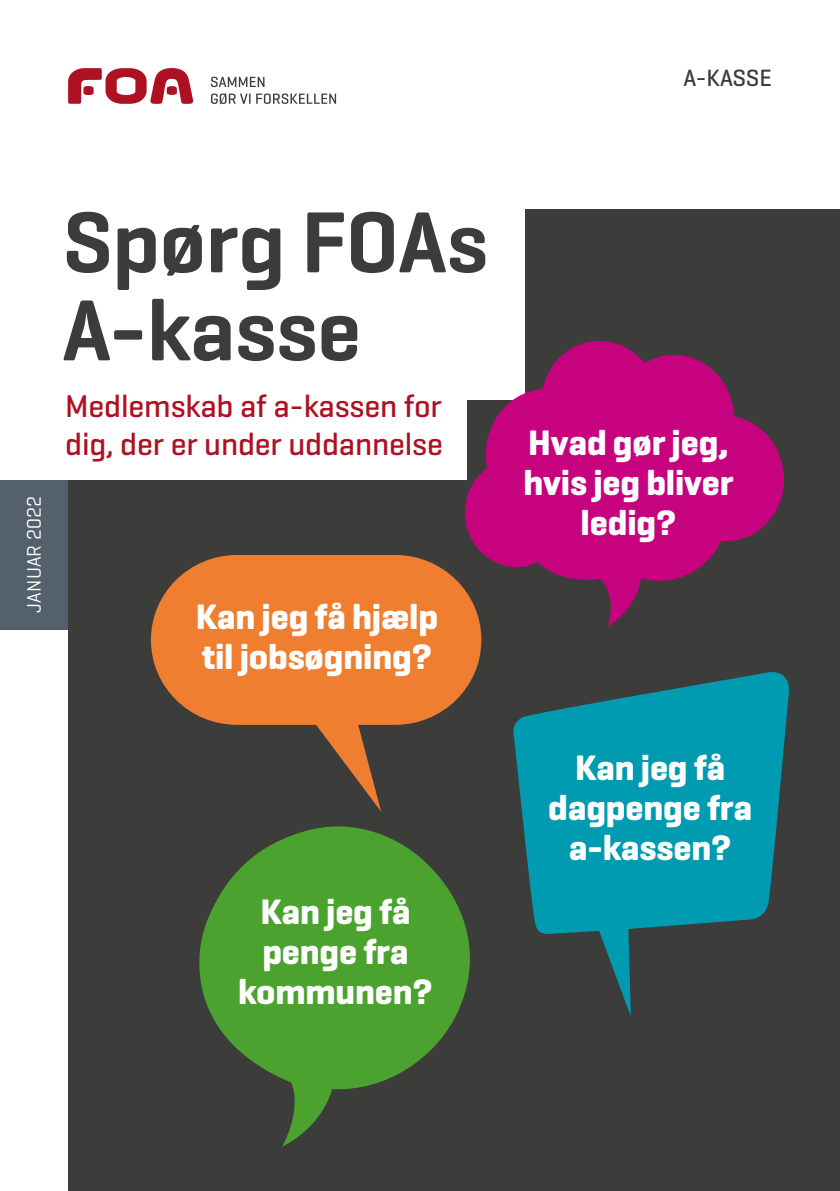
<style>
.page{position:relative;width:840px;height:1191px;background:#fff}
.page>*{position:absolute;margin:0;border:0;box-sizing:border-box;transform-origin:0 0}
.t1{font:600 88px/88px "Geogrotesque";letter-spacing:-.005em;color:#3c3c3b}
.t2{font:700 36px/40px "Geogrotesque";letter-spacing:-.005em;color:#fff;text-align:center}
.t3{font:500 32px/38px "Geogrotesque";letter-spacing:-.005em;color:#ae1122}
.t4{font:500 24px "Geogrotesque";letter-spacing:-.005em;color:#3c3c3b}
.t5{font:20px "Geogrotesque";letter-spacing:.01em;color:#fff}
</style>
<div class="page">
<div style="left:0;top:479px;width:73px;height:150px;background:#54616c"></div>
<div style="left:68px;top:210px;width:771px;height:981px;background:#3c3c3b"></div>
<div style="left:0;top:177px;width:524px;height:223px;background:#fff"></div>
<div style="left:0;top:378px;width:466px;height:101px;background:#fff"></div>
<svg style="left:68px;top:68px;width:126px;height:36px"></svg>
<svg style="left:211px;top:93px;width:125px;height:11px"></svg>
<svg style="left:211px;top:77px;width:53px;height:10px"></svg>
<svg style="left:199px;top:826px;width:271px;height:320px;fill:#4ca22f"></svg>
<svg style="left:461px;top:337px;width:323px;height:289px;fill:#c7027f"></svg>
<svg style="left:513px;top:672px;width:276px;height:344px;fill:#009bb1"></svg>
<svg style="left:151px;top:555px;width:330px;height:256px;fill:#f07e31"></svg>
<p class="t4" style="left:683px;top:63px;width:90px">A-KASSE</p>
<p class="t5" style="left:22px;top:612px;width:118px;rotate:-90deg">JANUAR 2022</p>
<h1 class="t1" style="left:62px;top:197px;width:427px">Spørg FOAs<br>A-kasse</h1>
<p class="t3" style="left:65px;top:387px;width:379px">Medlemskab af a-kassen for dig, der er under uddannelse</p>
<p class="t2" style="left:196px;top:597px;width:244px;text-align:left">Kan jeg få hjælp til jobsøgning?</p>
<p class="t2" style="left:238px;top:892px;width:196px">Kan jeg få penge fra kommunen?</p>
<p class="t2" style="left:523px;top:422px;width:211px">Hvad gør jeg, hvis jeg bliver ledig?</p>
<p class="t2" style="left:548px;top:748px;width:205px">Kan jeg få dagpenge fra a-kassen?</p>
</div>
